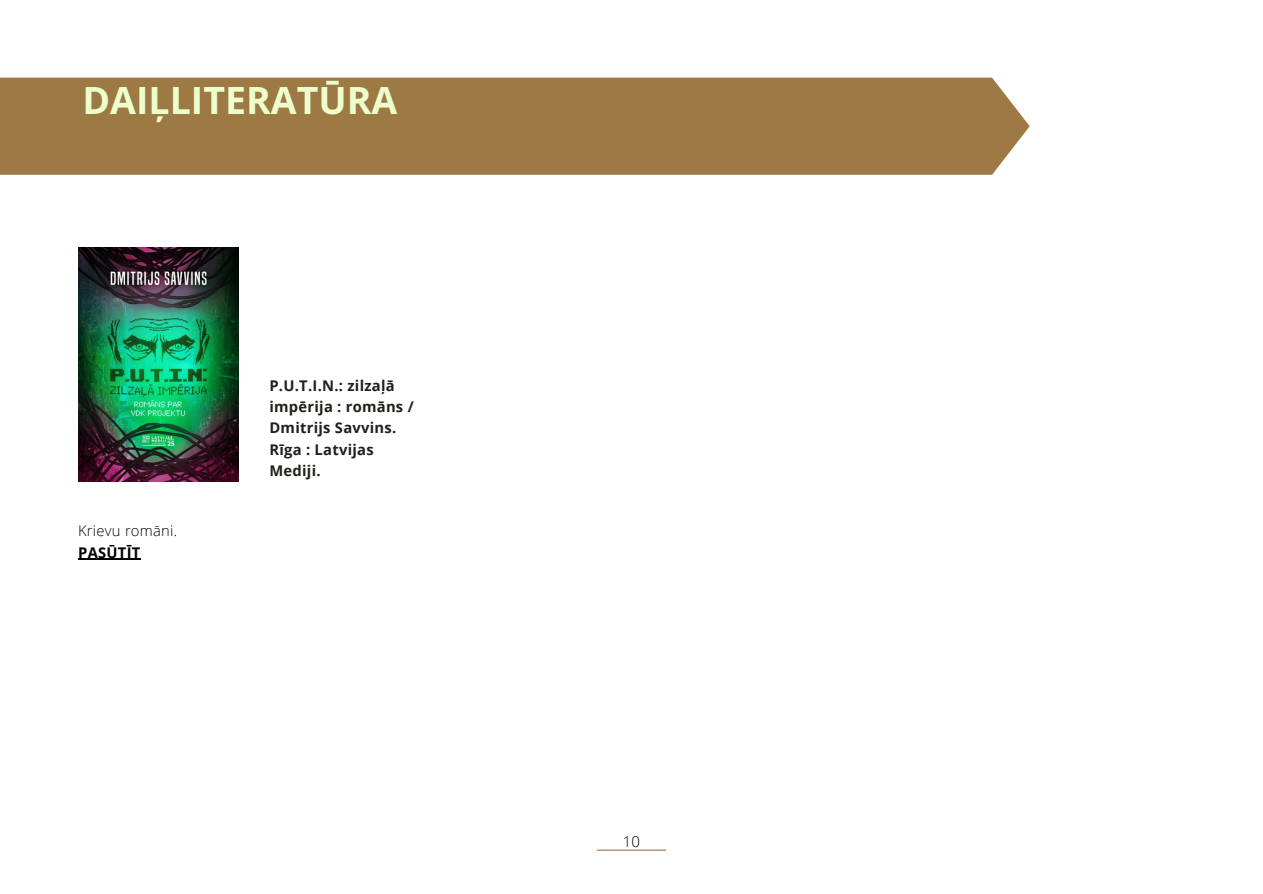
<style>
.page{position:relative;width:1263px;height:894px;background:#fff}
.page>*{position:absolute;margin:0;border:0;box-sizing:border-box;transform-origin:0 0}
.t1{font:700 37.5px "Open Sans";color:#edffcc}
.t2{font:300 15px "Open Sans";color:#000}
.t3{font:700 14.7px/21.3px "Open Sans";letter-spacing:.02em;color:#22201b}
.t4{font:300 14.7px "Open Sans";letter-spacing:.02em;color:#000}
.t5{font:700 14.7px "Open Sans";letter-spacing:.02em;color:#000}
</style>
<div class="page">
<div style="left:0;top:78px;width:1029px;height:97px;background:#9d7944"></div>
<hr style="left:597px;top:849px;width:69px;height:1px;background:#9d7944">
<svg style="left:78px;top:247px;width:161px;height:235px"></svg>
<img style="left:79px;top:248px;width:159px;height:233px">
<hr style="left:78px;top:558px;width:63px;height:1px;background:#000">
<p class="t1" style="left:83px;top:74px;width:316px">DAIĻLITERATŪRA</p>
<p class="t4" style="left:78px;top:520px;width:101px">Krievu romāni.</p>
<p class="t5" style="left:78px;top:541px;width:64px">PASŪTĪT</p>
<p class="t3" style="left:269px;top:374px;width:146px">P.U.T.I.N.: zilzaļā impērija : romāns /<br>Dmitrijs Savvins.<br>Rīga : Latvijas<br>Mediji.</p>
<h2 class="t2" style="left:623px;top:830px;width:19px">10</h2>
</div>
